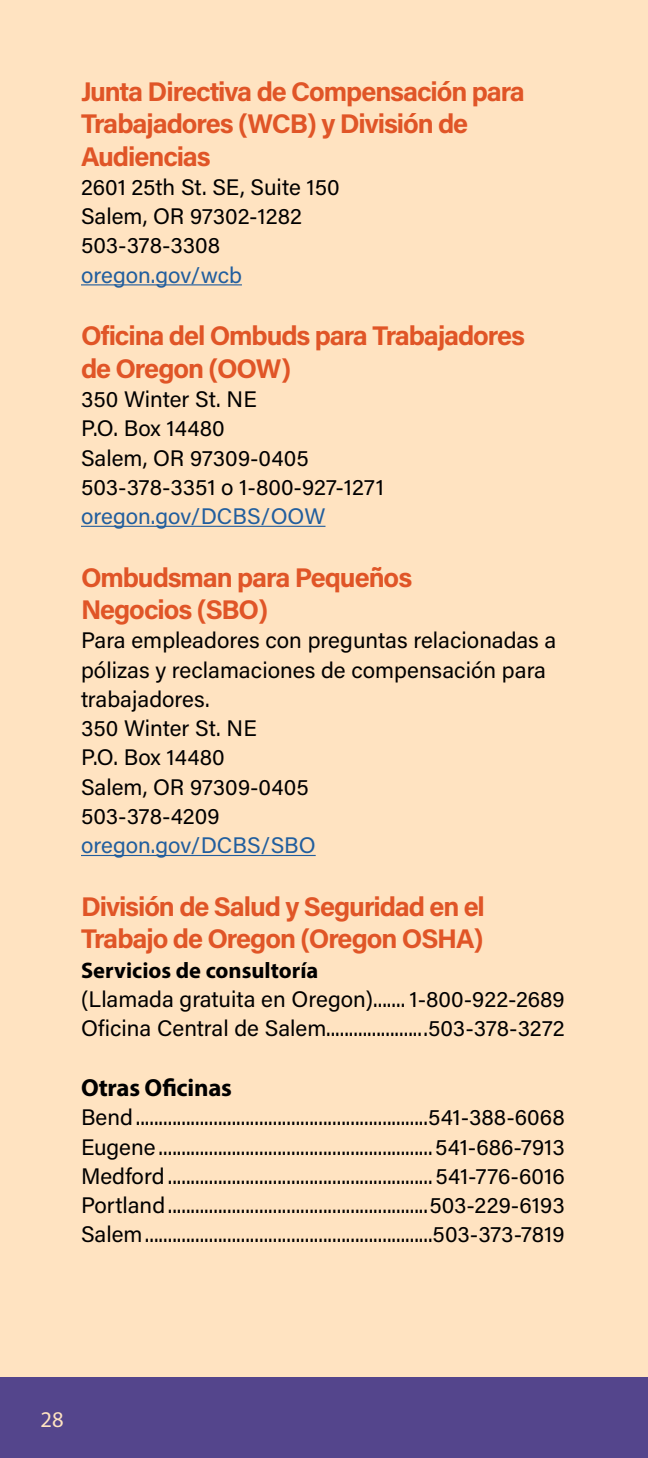
<style>
.page{position:relative;width:648px;height:1458px;background:#ffe3c1}
.page>*{position:absolute;margin:0;border:0;box-sizing:border-box;transform-origin:0 0}
.t1{font:700 27px/32.4px "Acumin Pro";letter-spacing:-.04em;color:#e05527}
.t2{font:700 24.75px "Myriad Pro";letter-spacing:-.01em;color:#000}
.t3{font:22.5px/29.2px "Acumin Pro";color:#000}
.t4{font:22.5px "Acumin Pro";color:#215e9e}
.t5{font:700 22.5px "Myriad Pro";color:#000}
.t6{font:22.5px "Myriad Pro";color:#ffe3c1}
</style>
<div class="page">
<div style="left:0;top:1377px;width:648px;height:81px;background:#54458c"></div>
<hr style="left:81px;top:284px;width:161px;height:1px;background:#215e9e">
<hr style="left:81px;top:526px;width:245px;height:1px;background:#215e9e">
<hr style="left:81px;top:855px;width:235px;height:1px;background:#215e9e">
<p class="t1" style="left:81px;top:74px;width:445px">Junta Directiva de Compensación para<br>Trabajadores (WCB) y División de<br>Audiencias</p>
<p class="t3" style="left:81px;top:171px;width:260px">2601 25th St. SE, Suite 150<br>Salem, OR 97302-1282</p>
<p class="t3" style="left:81px;top:230px;width:141px">503-378-3308</p>
<p class="t4" style="left:81px;top:259px;width:162px">oregon.gov/wcb</p>
<p class="t1" style="left:81px;top:319px;width:446px">Oficina del Ombuds para Trabajadores de Oregon (OOW)</p>
<p class="t3" style="left:81px;top:384px;width:229px">350 Winter St. NE<br>P.O. Box 14480<br>Salem, OR 97309-0405</p>
<p class="t3" style="left:81px;top:471px;width:305px">503-378-3351 o 1-800-927-1271</p>
<p class="t4" style="left:81px;top:501px;width:246px">oregon.gov/DCBS/OOW</p>
<p class="t1" style="left:81px;top:560px;width:333px">Ombudsman para Pequeños<br>Negocios (SBO)</p>
<p class="t3" style="left:81px;top:625px;width:477px">Para empleadores con preguntas relacionadas a pólizas y reclamaciones de compensación para trabajadores.</p>
<p class="t3" style="left:81px;top:713px;width:229px">350 Winter St. NE<br>P.O. Box 14480<br>Salem, OR 97309-0405</p>
<p class="t3" style="left:81px;top:801px;width:140px">503-378-4209</p>
<p class="t4" style="left:81px;top:830px;width:236px">oregon.gov/DCBS/SBO</p>
<p class="t1" style="left:81px;top:889px;width:405px">División de Salud y Seguridad en el<br>Trabajo de Oregon (Oregon OSHA)</p>
<p class="t5" style="left:81px;top:955px;width:239px">Servicios de consultoría</p>
<p class="t3" style="left:81px;top:984px;width:485px">(Llamada gratuita en Oregon)....... 1-800-922-2689</p>
<p class="t3" style="left:81px;top:1013px;width:485px">Oficina Central de Salem......................503-378-3272</p>
<p class="t2" style="left:81px;top:1072px;width:152px">Otras Oficinas</p>
<p class="t3" style="left:81px;top:1102px;width:485px">Bend................................................................541-388-6068</p>
<p class="t3" style="left:81px;top:1131px;width:485px">Eugene ............................................................541-686-7913</p>
<p class="t3" style="left:81px;top:1161px;width:485px">Medford..........................................................541-776-6016</p>
<p class="t3" style="left:81px;top:1190px;width:485px">Portland.........................................................503-229-6193</p>
<p class="t3" style="left:81px;top:1219px;width:485px">Salem...............................................................503-373-7819</p>
<p class="t6" style="left:40px;top:1406px;width:25px">28</p>
</div>
